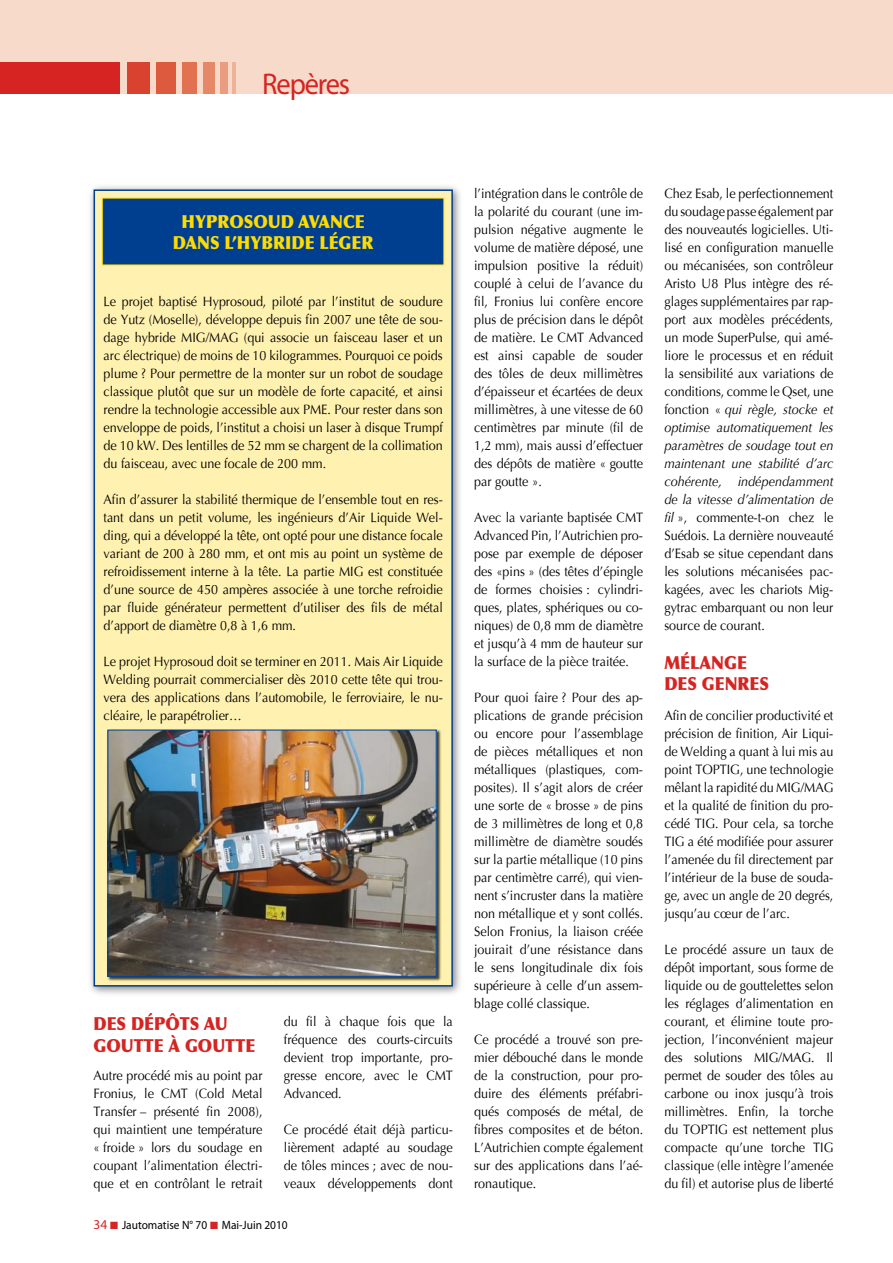
<style>
.page{position:relative;width:893px;height:1263px;background:#fff}
.page>*{position:absolute;margin:0;border:0;box-sizing:border-box;transform-origin:0 0}
.t1{font:30px "Myriad Pro";letter-spacing:-.04em;color:#d52422;scale:.95 1}
.t2{font:900 18px/21.6px "Optima";color:#d52422;scale:.9 1}
.t3{font:900 18px/21.6px "Optima";color:#ffdc00;text-align:center;scale:.9 1}
.t4{font:13.5px/18px "Optima";color:#000;text-align:justify;scale:.93 1}
.t5{font:12px "Myriad Pro";color:#000;scale:.95 1}
.s1{font-size:13.5px;color:#d52422}
.s2{color:#d52422}
.s3{font-style:italic}
</style>
<div class="page">
<div style="left:0;top:0;width:893px;height:94px;background:#f8dacb"></div>
<div style="left:0;top:62px;width:120px;height:32px;background:#d52422"></div>
<div style="left:128px;top:62px;width:22px;height:32px;background:#d9422f"></div>
<div style="left:157px;top:62px;width:19px;height:32px;background:#dd5a3e"></div>
<div style="left:182px;top:62px;width:15px;height:32px;background:#e17151"></div>
<div style="left:203px;top:62px;width:11px;height:32px;background:#e68868"></div>
<div style="left:220px;top:62px;width:7px;height:32px;background:#ea9d7f"></div>
<hr style="left:232px;top:62px;width:4px;height:32px;background:#efb298">
<div style="left:87px;top:183px;width:378px;height:815px;background:#000;opacity:.5"></div>
<div style="left:94px;top:190px;width:358px;height:796px;background:#fff1af"></div>
<div style="left:94px;top:189px;width:359px;height:797px;border:2px solid #003f90"></div>
<div style="left:102px;top:198px;width:342px;height:67px;background:#003f90"></div>
<div style="left:107px;top:729px;width:335px;height:253px;background:#000;opacity:.75"></div>
<img style="left:110px;top:732px;width:324px;height:242px">
<h1 class="t1" style="left:262px;top:65px;width:94px">Repères</h1>
<h2 class="t3" style="left:173px;top:211px;width:224px">HYPROSOUD AVANCE<br>DANS L’HYBRIDE LÉGER</h2>
<p class="t4" style="left:104px;top:293px;width:366px">Le projet baptisé Hyprosoud, piloté par l’institut de soudure de Yutz (Moselle), développe depuis fin 2007 une tête de sou&shy;dage hybride MIG/MAG (qui associe un faisceau laser et un arc électrique) de moins de 10 kilogrammes. Pourquoi ce poids plume ? Pour permettre de la monter sur un robot de soudage classique plutôt que sur un modèle de forte capacité, et ainsi rendre la technologie accessible aux PME. Pour rester dans son enveloppe de poids, l’institut a choisi un laser à disque Trumpf de 10 kW. Des lentilles de 52 mm se chargent de la collimation du faisceau, avec une focale de 200 mm.</p>
<p class="t4" style="left:104px;top:491px;width:366px">Afin d’assurer la stabilité thermique de l’ensemble tout en res&shy;tant dans un petit volume, les ingénieurs d’Air Liquide Wel&shy;ding, qui a développé la tête, ont opté pour une distance focale variant de 200 à 280 mm, et ont mis au point un système de refroidissement interne à la tête. La partie MIG est constituée d’une source de 450 ampères associée à une torche refroidie par fluide générateur permettent d’utiliser des fils de métal d’apport de diamètre 0,8 à 1,6 mm.</p>
<p class="t4" style="left:104px;top:653px;width:366px">Le projet Hyprosoud doit se terminer en 2011. Mais Air Liquide Welding pourrait commercialiser dès 2010 cette tête qui trou&shy;vera des applications dans l’automobile, le ferroviaire, le nu&shy;cléaire, le parapétrolier…</p>
<h2 class="t2" style="left:94px;top:1013px;width:181px">DES DÉPÔTS AU<br>GOUTTE À GOUTTE</h2>
<p class="t4" style="left:94px;top:1067px;width:183px">Autre procédé mis au point par Fronius, le CMT (Cold Metal Transfer – présenté fin 2008), qui maintient une température « froide » lors du soudage en coupant l’alimentation électri&shy;que et en contrôlant le retrait</p>
<p class="t4" style="left:284px;top:1013px;width:183px">du fil à chaque fois que la fréquence des courts-circuits devient trop importante, pro&shy;gresse encore, avec le CMT Advanced.</p>
<p class="t4" style="left:284px;top:1121px;width:183px">Ce procédé était déjà particu&shy;lièrement adapté au soudage de tôles minces ; avec de nou&shy;veaux développements dont</p>
<p class="t5" style="left:94px;top:1217px;width:206px"><span class="s1">34</span> <span class="s2">■</span> Jautomatise N° 70 <span class="s2">■</span> Mai-Juin 2010</p>
<p class="t4" style="left:474px;top:185px;width:183px">l’intégration dans le contrôle de la polarité du courant (une im&shy;pulsion négative augmente le volume de matière déposé, une impulsion positive la réduit) couplé à celui de l’avance du fil, Fronius lui confère encore plus de précision dans le dépôt de matière. Le CMT Advanced est ainsi capable de souder des tôles de deux millimètres d’épaisseur et écartées de deux millimètres, à une vitesse de 60 centimètres par minute (fil de 1,2 mm), mais aussi d’effectuer des dépôts de matière « goutte par goutte ».</p>
<p class="t4" style="left:474px;top:509px;width:183px">Avec la variante baptisée CMT Advanced Pin, l’Autrichien pro&shy;pose par exemple de déposer des «pins » (des têtes d’épingle de formes choisies : cylindri&shy;ques, plates, sphériques ou co&shy;niques) de 0,8 mm de diamètre et jusqu’à 4 mm de hauteur sur la surface de la pièce traitée.</p>
<p class="t4" style="left:474px;top:689px;width:183px">Pour quoi faire ? Pour des ap&shy;plications de grande précision ou encore pour l’assemblage de pièces métalliques et non métalliques (plastiques, com&shy;posites). Il s’agit alors de créer une sorte de « brosse » de pins de 3 millimètres de long et 0,8 millimètre de diamètre soudés sur la partie métallique (10 pins par centimètre carré), qui vien&shy;nent s’incruster dans la matière non métallique et y sont collés.<br>Selon Fronius, la liaison créée jouirait d’une résistance dans le sens longitudinale dix fois supérieure à celle d’un assem&shy;blage collé classique.</p>
<p class="t4" style="left:474px;top:1031px;width:183px">Ce procédé a trouvé son pre&shy;mier débouché dans le monde de la construction, pour pro&shy;duire des éléments préfabri&shy;qués composés de métal, de fibres composites et de béton.<br>L’Autrichien compte également sur des applications dans l’aé&shy;ronautique.</p>
<p class="t4" style="left:664px;top:185px;width:183px">Chez Esab, le perfectionnement du soudage passe également par des nouveautés logicielles. Uti&shy;lisé en configuration manuelle ou mécanisées, son contrôleur Aristo U8 Plus intègre des ré&shy;glages supplémentaires par rap&shy;port aux modèles précédents, un mode SuperPulse, qui amé&shy;liore le processus et en réduit la sensibilité aux variations de conditions, comme le Qset, une fonction « <span class="s3">qui règle, stocke et optimise automatiquement les paramètres de soudage tout en maintenant une stabilité d’arc cohérente, indépendamment de la vitesse d’alimentation de fil</span> », commente-t-on chez le Suédois. La dernière nouveauté d’Esab se situe cependant dans les solutions mécanisées pac&shy;kagées, avec les chariots Mig&shy;gytrac embarquant ou non leur source de courant.</p>
<h2 class="t2" style="left:664px;top:652px;width:118px">MÉLANGE<br>DES GENRES</h2>
<p class="t4" style="left:664px;top:707px;width:183px">Afin de concilier productivité et précision de finition, Air Liqui&shy;de Welding a quant à lui mis au point TOPTIG, une technologie mêlant la rapidité du MIG/MAG et la qualité de finition du pro&shy;cédé TIG. Pour cela, sa torche TIG a été modifiée pour assurer l’amenée du fil directement par l’intérieur de la buse de souda&shy;ge, avec un angle de 20 degrés, jusqu’au cœur de l’arc.</p>
<p class="t4" style="left:664px;top:941px;width:183px">Le procédé assure un taux de dépôt important, sous forme de liquide ou de gouttelettes selon les réglages d’alimentation en courant, et élimine toute pro&shy;jection, l’inconvénient majeur des solutions MIG/MAG. Il permet de souder des tôles au carbone ou inox jusqu’à trois millimètres. Enfin, la torche du TOPTIG est nettement plus compacte qu’une torche TIG classique (elle intègre l’amenée du fil) et autorise plus de liberté</p>
</div>
